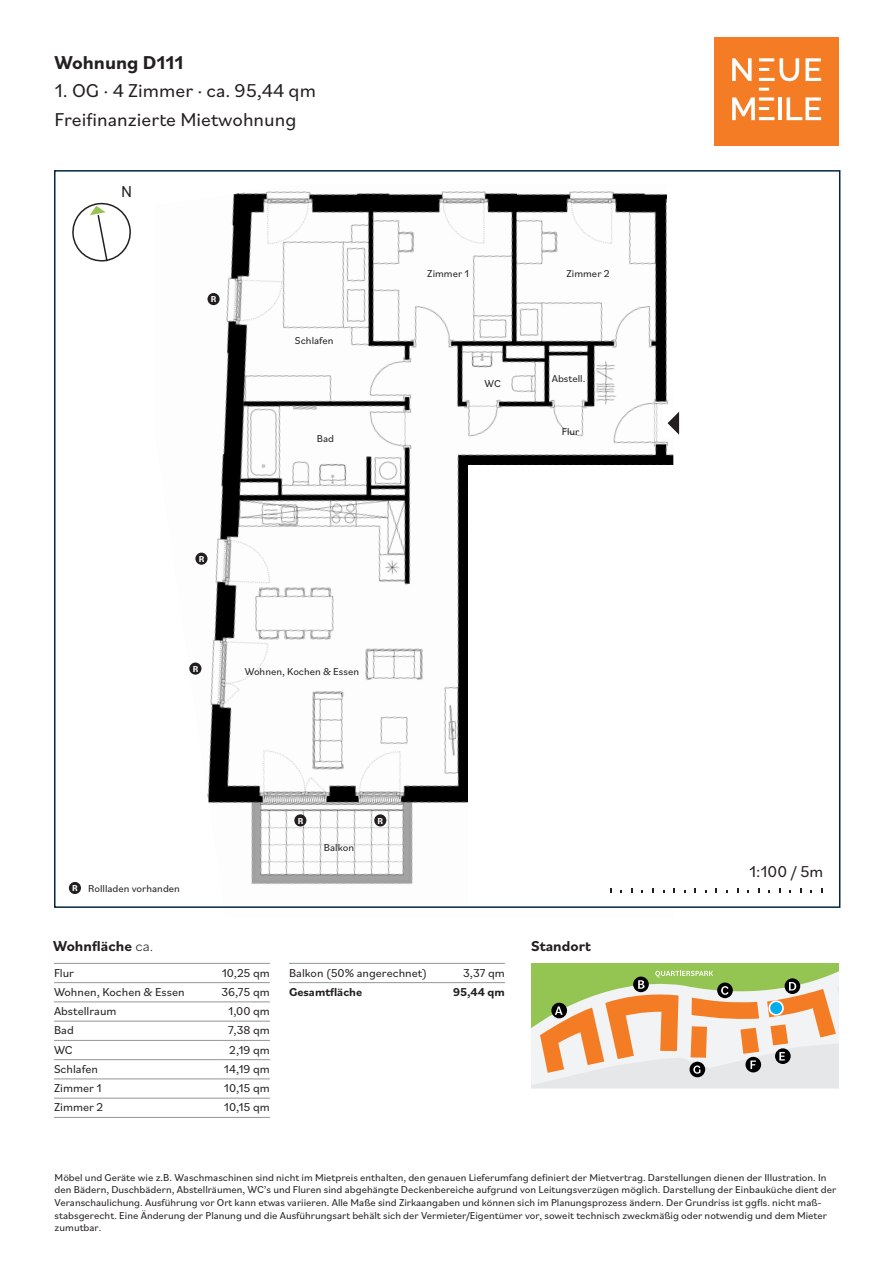
<style>
.page{position:relative;width:893px;height:1263px;background:#fff}
.page>*{position:absolute;margin:0;border:0;box-sizing:border-box;transform-origin:0 0}
.t1{font:19.5px/28.5px "Bilo";color:#231f20}
.t2{font:700 19.5px "Bilo";color:#231f20}
.t3{font:16.5px "Bilo";color:#231f20}
.t4{font:700 15px "Bilo";color:#231f20}
.t5{font:300 14.7px "Bilo";color:#231f20}
.t6{font:12px "Bilo";color:#231f20}
.t7{font:700 12px "Bilo";color:#231f20}
.t8{font:10.5px/12.6px "Bilo";color:#231f20}
.t9{font:700 9px "Bilo";color:#fff}
.s1{font-weight:700;font-size:9px;color:#fff}
.s2{font-weight:300}
</style>
<div class="page">
<div style="left:715px;top:37px;width:124px;height:109px;background:#f47c25"></div>
<svg style="left:732px;top:58px;width:20px;height:23px"></svg>
<svg style="left:805px;top:58px;width:16px;height:23px"></svg>
<hr style="left:778px;top:97px;width:4px;height:23px;background:#fff">
<svg style="left:787px;top:97px;width:34px;height:23px"></svg>
<svg style="left:759px;top:58px;width:40px;height:23px"></svg>
<svg style="left:732px;top:97px;width:42px;height:23px"></svg>
<svg style="left:759px;top:88px;width:10px;height:3px"></svg>
<img style="left:195px;top:191px;width:478px;height:694px">
<div style="left:663px;top:408px;width:136px;height:29px;background:#fff"></div>
<div style="left:667px;top:187px;width:130px;height:207px;background:#fff"></div>
<div style="left:468px;top:465px;width:222px;height:444px;background:#fff"></div>
<svg style="left:531px;top:963px;width:308px;height:125px"></svg>
<hr style="left:54px;top:963px;width:163px;height:1px;background:#939598">
<hr style="left:217px;top:963px;width:53px;height:1px;background:#939598">
<hr style="left:54px;top:982px;width:163px;height:1px;background:#939598">
<hr style="left:217px;top:982px;width:53px;height:1px;background:#939598">
<hr style="left:54px;top:1001px;width:163px;height:1px;background:#939598">
<hr style="left:217px;top:1001px;width:53px;height:1px;background:#939598">
<hr style="left:54px;top:1021px;width:163px;height:1px;background:#939598">
<hr style="left:217px;top:1021px;width:53px;height:1px;background:#939598">
<hr style="left:54px;top:1040px;width:163px;height:1px;background:#939598">
<hr style="left:217px;top:1040px;width:53px;height:1px;background:#939598">
<hr style="left:54px;top:1059px;width:163px;height:1px;background:#939598">
<hr style="left:217px;top:1059px;width:53px;height:1px;background:#939598">
<hr style="left:54px;top:1078px;width:163px;height:1px;background:#939598">
<hr style="left:217px;top:1078px;width:53px;height:1px;background:#939598">
<hr style="left:54px;top:1098px;width:163px;height:1px;background:#939598">
<hr style="left:217px;top:1098px;width:53px;height:1px;background:#939598">
<hr style="left:54px;top:1117px;width:163px;height:1px;background:#939598">
<hr style="left:217px;top:1117px;width:53px;height:1px;background:#939598">
<hr style="left:289px;top:963px;width:163px;height:1px;background:#939598">
<hr style="left:452px;top:963px;width:53px;height:1px;background:#939598">
<hr style="left:289px;top:982px;width:163px;height:1px;background:#939598">
<hr style="left:452px;top:982px;width:53px;height:1px;background:#939598">
<svg style="left:668px;top:412px;width:11px;height:23px"></svg>
<div style="left:769px;top:1001px;width:14px;height:14px;background:#00aeef;border-radius:50%"></div>
<div style="left:768px;top:1000px;width:16px;height:16px;border:2px solid #fff;border-radius:50%"></div>
<div style="left:207px;top:293px;width:13px;height:12px;background:#231f20;border-radius:50%"></div>
<div style="left:195px;top:553px;width:12px;height:12px;background:#231f20;border-radius:50%"></div>
<div style="left:189px;top:662px;width:12px;height:13px;background:#231f20;border-radius:50%"></div>
<div style="left:294px;top:814px;width:12px;height:12px;background:#231f20;border-radius:50%"></div>
<div style="left:374px;top:814px;width:12px;height:12px;background:#231f20;border-radius:50%"></div>
<div style="left:69px;top:882px;width:12px;height:12px;background:#231f20;border-radius:50%"></div>
<svg style="left:72px;top:202px;width:59px;height:60px"></svg>
<h1 class="t2" style="left:55px;top:49px;width:130px">Wohnung D111</h1>
<h1 class="t1" style="left:55px;top:76px;width:263px">1. OG · 4 Zimmer · ca. 95,44 qm<br>Freifinanzierte Mietwohnung</h1>
<h2 class="t3" style="left:121px;top:180px;width:13px">N</h2>
<p class="t9" style="left:211px;top:293px;width:7px">R</p>
<p class="t8" style="left:295px;top:334px;width:40px">Schlafen</p>
<p class="t8" style="left:317px;top:432px;width:19px">Bad</p>
<p class="t9" style="left:199px;top:553px;width:7px">R</p>
<p class="t9" style="left:193px;top:663px;width:7px">R</p>
<p class="t8" style="left:245px;top:664px;width:116px">Wohnen, Kochen &amp; Essen</p>
<p class="t8" style="left:427px;top:266px;width:43px">Zimmer 1</p>
<p class="t8" style="left:566px;top:266px;width:45px">Zimmer 2</p>
<p class="t8" style="left:485px;top:376px;width:18px">WC</p>
<p class="t8" style="left:552px;top:371px;width:35px">Abstell.</p>
<p class="t8" style="left:562px;top:424px;width:19px">Flur</p>
<p class="t8" style="left:72px;top:881px;width:109px"><span class="s1">R</span> Rollladen vorhanden</p>
<p class="t9" style="left:298px;top:814px;width:7px">R</p>
<p class="t9" style="left:378px;top:814px;width:7px">R</p>
<p class="t8" style="left:324px;top:840px;width:32px">Balkon</p>
<h3 class="t4" style="left:53px;top:935px;width:101px">Wohnfläche <span class="s2">ca.</span></h3>
<h3 class="t4" style="left:531px;top:935px;width:61px">Standort</h3>
<p class="t6" style="left:54px;top:964px;width:22px">Flur</p>
<p class="t6" style="left:222px;top:964px;width:50px">10,25 qm</p>
<p class="t6" style="left:54px;top:983px;width:132px">Wohnen, Kochen &amp; Essen</p>
<p class="t6" style="left:221px;top:983px;width:50px">36,75 qm</p>
<p class="t6" style="left:54px;top:1003px;width:64px">Abstellraum</p>
<p class="t6" style="left:228px;top:1003px;width:43px">1,00 qm</p>
<p class="t6" style="left:54px;top:1022px;width:21px">Bad</p>
<p class="t6" style="left:228px;top:1022px;width:43px">7,38 qm</p>
<p class="t6" style="left:54px;top:1041px;width:20px">WC</p>
<p class="t6" style="left:229px;top:1041px;width:42px">2,19 qm</p>
<p class="t6" style="left:54px;top:1060px;width:46px">Schlafen</p>
<p class="t6" style="left:224px;top:1060px;width:48px">14,19 qm</p>
<p class="t6" style="left:54px;top:1080px;width:49px">Zimmer 1</p>
<p class="t6" style="left:224px;top:1080px;width:48px">10,15 qm</p>
<p class="t6" style="left:54px;top:1099px;width:51px">Zimmer 2</p>
<p class="t6" style="left:224px;top:1099px;width:48px">10,15 qm</p>
<p class="t6" style="left:289px;top:964px;width:139px">Balkon (50% angerechnet)</p>
<p class="t6" style="left:463px;top:964px;width:43px">3,37 qm</p>
<p class="t7" style="left:289px;top:983px;width:75px">Gesamtfläche</p>
<p class="t7" style="left:453px;top:983px;width:53px">95,44 qm</p>
<h2 class="t3" style="left:749px;top:860px;width:76px">1:100 / 5m</h2>
<p class="t8" style="left:55px;top:1170px;width:783px">Möbel und Geräte wie z.B. Waschmaschinen sind nicht im Mietpreis enthalten, den genauen Lieferumfang definiert der Mietvertrag. Darstellungen dienen der Illustration. In den Bädern, Duschbädern, Abstellräumen, WC’s und Fluren sind abgehängte Deckenbereiche aufgrund von Leitungsverzügen möglich. Darstellung der Einbauküche dient der Veranschaulichung. Ausführung vor Ort kann etwas variieren. Alle Maße sind Zirkaangaben und können sich im Planungsprozess ändern. Der Grundriss ist ggfls. nicht maß&shy;stabsgerecht. Eine Änderung der Planung und die Ausführungsart behält sich der Vermieter/Eigentümer vor, soweit technisch zweckmäßig oder notwendig und dem Mieter zumutbar.</p>
<h3 class="t5" style="left:98px;top:1169px;width:108px">Mieter zumutbar.</h3>
</div>
